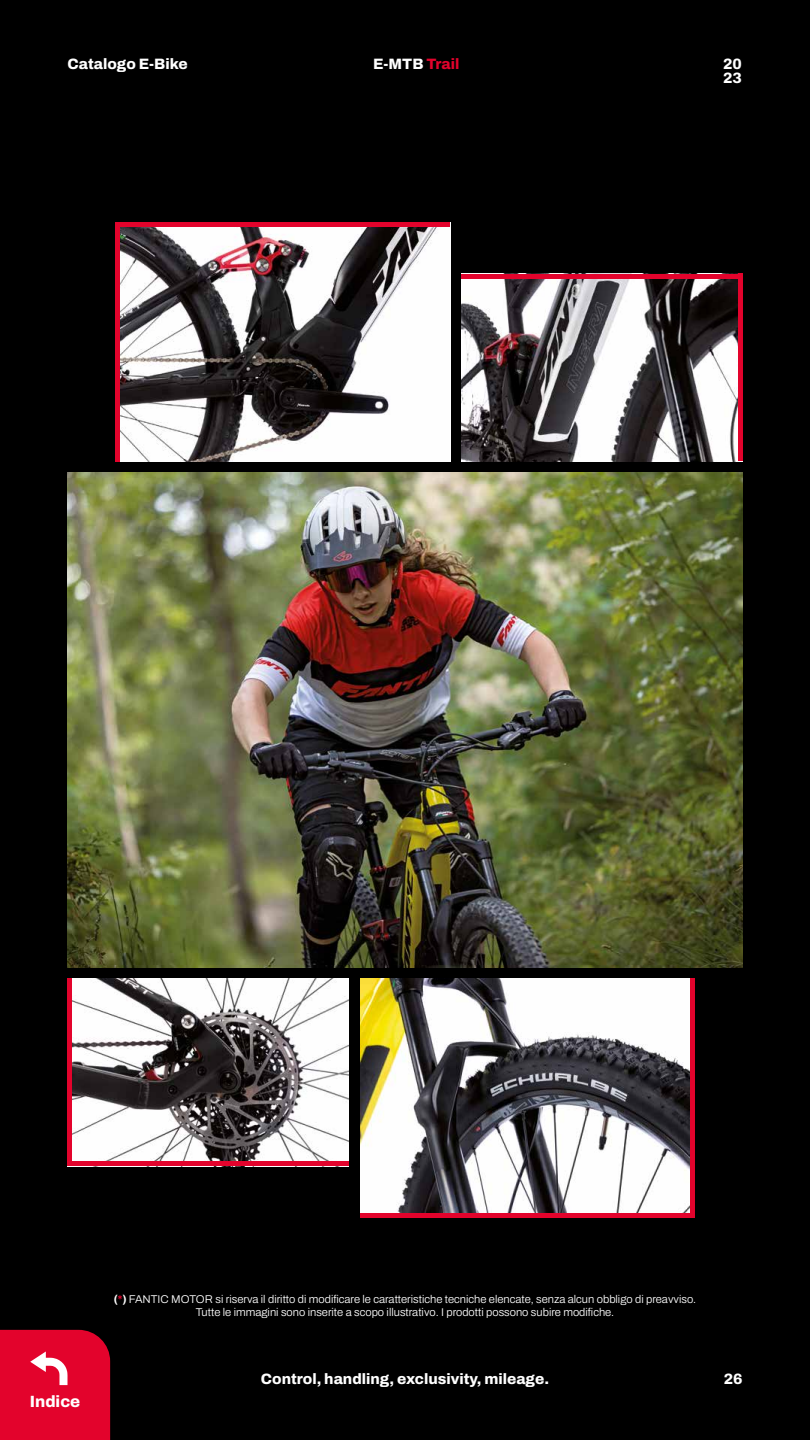
<style>
.page{position:relative;width:810px;height:1440px;background:#000}
.page>*{position:absolute;margin:0;border:0;box-sizing:border-box;transform-origin:0 0}
.t1{font:800 16.27px "Archivo";color:#fff}
.t2{font:800 15px/13.5px "Archivo";color:#fff}
.t3{font:600 11.25px/13.5px "Archivo";color:#fff;text-align:center}
.s1{color:#e3032c}
.s2{font-weight:800}
.s3{font-weight:800;color:#e3032c}
</style>
<div class="page">
<img style="left:68px;top:472px;width:674px;height:496px">
<img style="left:120px;top:227px;width:330px;height:234px">
<div style="left:115px;top:222px;width:5px;height:239px;background:#e3032c"></div>
<div style="left:115px;top:222px;width:335px;height:5px;background:#e3032c"></div>
<img style="left:461px;top:278px;width:277px;height:183px">
<hr style="left:461px;top:274px;width:281px;height:4px;background:#e3032c">
<hr style="left:738px;top:274px;width:4px;height:187px;background:#e3032c">
<img style="left:72px;top:979px;width:277px;height:183px">
<hr style="left:68px;top:979px;width:4px;height:187px;background:#e3032c">
<hr style="left:68px;top:1162px;width:281px;height:4px;background:#e3032c">
<img style="left:360px;top:979px;width:330px;height:234px">
<div style="left:360px;top:1213px;width:335px;height:5px;background:#e3032c"></div>
<div style="left:690px;top:979px;width:5px;height:239px;background:#e3032c"></div>
<div style="left:0;top:1330px;width:110px;height:110px;background:#e3032c"></div>
<h2 class="t2" style="left:68px;top:58px;width:122px">Catalogo E-Bike</h2>
<h2 class="t2" style="left:373px;top:58px;width:88px">E-MTB <span class="s1">Trail</span></h2>
<h2 class="t2" style="left:723px;top:57px;width:20px">20<br>23</h2>
<h1 class="t1" style="left:30px;top:1390px;width:52px">Indice</h1>
<p class="t3" style="left:114px;top:1292px;width:584px"><span class="s2">(</span><span class="s3">*</span><span class="s2">)</span> FANTIC MOTOR si riserva il diritto di modificare le caratteristiche tecniche elencate, senza alcun obbligo di preavviso.<br>Tutte le immagini sono inserite a scopo illustrativo. I prodotti possono subire modifiche.</p>
<h2 class="t2" style="left:261px;top:1372px;width:290px">Control, handling, exclusivity, mileage.</h2>
<h2 class="t2" style="left:724px;top:1372px;width:20px">26</h2>
</div>
